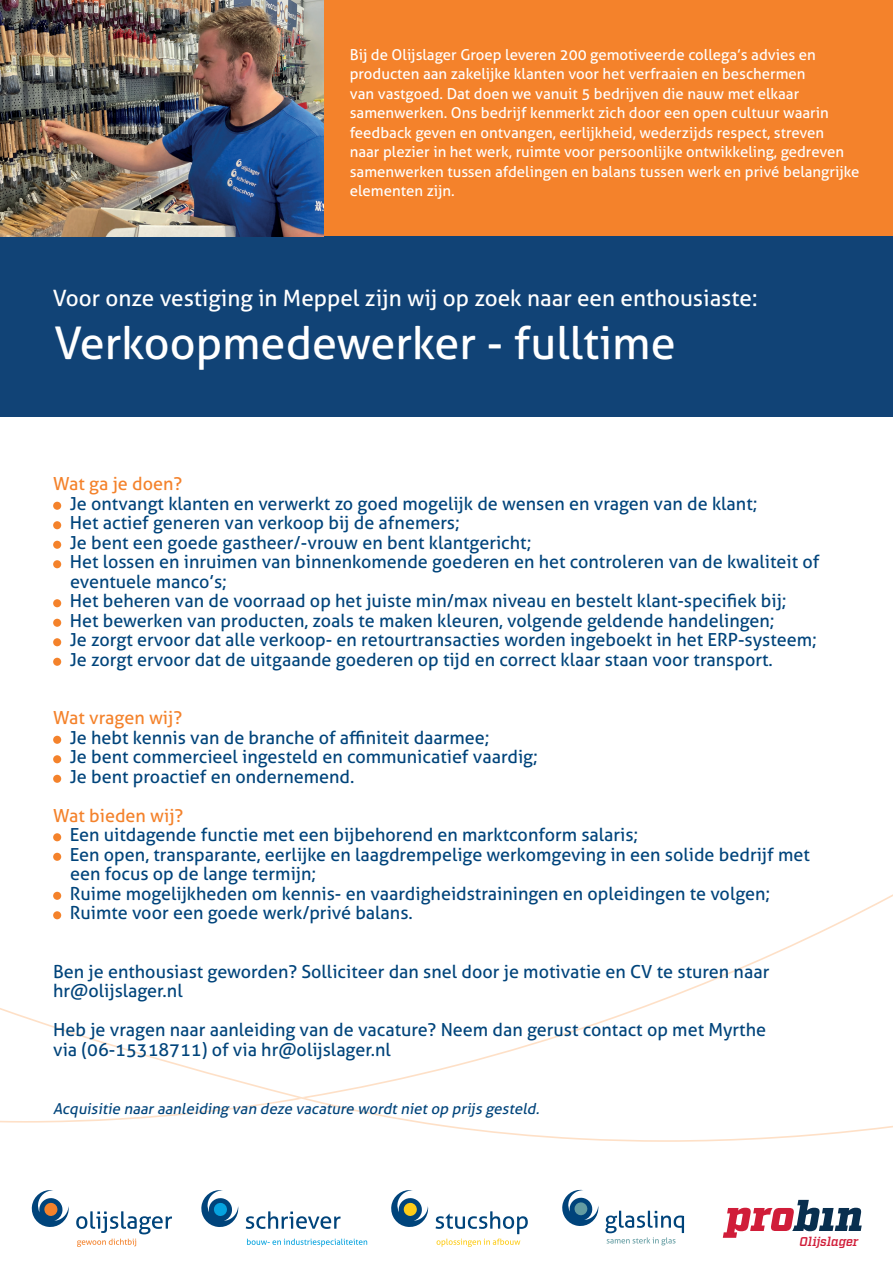
<style>
.page{position:relative;width:893px;height:1263px;background:#fff}
.page>*{position:absolute;margin:0;border:0;box-sizing:border-box;transform-origin:0 0}
.t1{font:45px "Aller";color:#fff}
.t2{font:22.5px "Aller";color:#fff}
.t3{font:18px/19.5px "Aller";color:#00447b}
.t4{font:18px "Aller";color:#f4822b}
.t5{font:15px/19.5px "Aller";color:#fff}
.t6{font:italic 15px "Aller";color:#00447b}
.t7{font:italic 600 12.75px "Factoria";letter-spacing:-.005em;color:#d01d39}
</style>
<div class="page">
<div style="left:1px;top:0;width:892px;height:236px;background:#f4822b"></div>
<div style="left:0;top:236px;width:893px;height:181px;background:#114376"></div>
<svg style="left:0;top:1008px;width:893px;height:134px"></svg>
<div style="left:53px;top:502px;width:8px;height:8px;background:#f4822b;border-radius:50%"></div>
<div style="left:53px;top:521px;width:8px;height:8px;background:#f4822b;border-radius:50%"></div>
<div style="left:53px;top:541px;width:8px;height:8px;background:#f4822b;border-radius:50%"></div>
<div style="left:53px;top:560px;width:8px;height:8px;background:#f4822b;border-radius:50%"></div>
<div style="left:53px;top:599px;width:8px;height:8px;background:#f4822b;border-radius:50%"></div>
<div style="left:53px;top:619px;width:8px;height:8px;background:#f4822b;border-radius:50%"></div>
<div style="left:53px;top:638px;width:8px;height:8px;background:#f4822b;border-radius:50%"></div>
<div style="left:53px;top:658px;width:8px;height:8px;background:#f4822b;border-radius:50%"></div>
<div style="left:53px;top:736px;width:8px;height:8px;background:#f4822b;border-radius:50%"></div>
<div style="left:53px;top:755px;width:8px;height:8px;background:#f4822b;border-radius:50%"></div>
<div style="left:53px;top:775px;width:8px;height:8px;background:#f4822b;border-radius:50%"></div>
<div style="left:53px;top:833px;width:8px;height:8px;background:#f4822b;border-radius:50%"></div>
<div style="left:53px;top:853px;width:8px;height:8px;background:#f4822b;border-radius:50%"></div>
<div style="left:53px;top:892px;width:8px;height:8px;background:#f4822b;border-radius:50%"></div>
<div style="left:53px;top:911px;width:8px;height:8px;background:#f4822b;border-radius:50%"></div>
<img style="left:0;top:0;width:323px;height:236px">
<svg style="left:391px;top:1190px;width:37px;height:37px"></svg>
<svg style="left:436px;top:1211px;width:92px;height:36px"></svg>
<svg style="left:201px;top:1190px;width:37px;height:37px"></svg>
<svg style="left:246px;top:1211px;width:95px;height:18px"></svg>
<svg style="left:247px;top:1239px;width:120px;height:8px"></svg>
<svg style="left:31px;top:1190px;width:38px;height:37px"></svg>
<svg style="left:76px;top:1211px;width:96px;height:36px"></svg>
<svg style="left:723px;top:1200px;width:139px;height:38px"></svg>
<svg style="left:562px;top:1189px;width:36px;height:37px"></svg>
<svg style="left:605px;top:1211px;width:79px;height:34px"></svg>
<p class="t5" style="left:350px;top:44px;width:511px">Bij de Olijslager Groep leveren 200 gemotiveerde collega’s advies en producten aan zakelijke klanten voor het verfraaien en beschermen<br>van vastgoed. Dat doen we vanuit 5 bedrijven die nauw met elkaar samenwerken. Ons bedrijf kenmerkt zich door een open cultuur waarin feedback geven en ontvangen, eerlijkheid, wederzijds respect, streven<br>naar plezier in het werk, ruimte voor persoonlijke ontwikkeling, gedreven samenwerken tussen afdelingen en balans tussen werk en privé belangrijke elementen zijn.</p>
<p class="t2" style="left:53px;top:285px;width:706px">Voor onze vestiging in Meppel zijn wij op zoek naar een enthousiaste:</p>
<h1 class="t1" style="left:54px;top:316px;width:623px">Verkoopmedewerker - fulltime</h1>
<p class="t4" style="left:53px;top:473px;width:131px">Wat ga je doen?</p>
<p class="t3" style="left:70px;top:494px;width:751px">Je ontvangt klanten en verwerkt zo goed mogelijk de wensen en vragen van de klant;<br>Het actief generen van verkoop bij de afnemers;<br>Je bent een goede gastheer/-vrouw en bent klantgericht;<br>Het lossen en inruimen van binnenkomende goederen en het controleren van de kwaliteit of eventuele manco’s;<br>Het beheren van de voorraad op het juiste min/max niveau en bestelt klant-specifiek bij; Het bewerken van producten, zoals te maken kleuren, volgende geldende handelingen;<br>Je zorgt ervoor dat alle verkoop- en retourtransacties worden ingeboekt in het ERP-systeem; Je zorgt ervoor dat de uitgaande goederen op tijd en correct klaar staan voor transport.</p>
<p class="t4" style="left:53px;top:707px;width:131px">Wat vragen wij?</p>
<p class="t3" style="left:70px;top:728px;width:470px">Je hebt kennis van de branche of affiniteit daarmee;<br>Je bent commercieel ingesteld en communicatief vaardig;<br>Je bent proactief en ondernemend.</p>
<p class="t4" style="left:53px;top:804px;width:132px">Wat bieden wij?</p>
<p class="t3" style="left:70px;top:825px;width:742px">Een uitdagende functie met een bijbehorend en marktconform salaris;<br>Een open, transparante, eerlijke en laagdrempelige werkomgeving in een solide bedrijf met een focus op de lange termijn;<br>Ruime mogelijkheden om kennis- en vaardigheidstrainingen en opleidingen te volgen; Ruimte voor een goede werk/privé balans.</p>
<p class="t3" style="left:53px;top:962px;width:718px">Ben je enthousiast geworden? Solliciteer dan snel door je motivatie en CV te sturen naar hr@olijslager.nl</p>
<p class="t3" style="left:53px;top:1020px;width:714px">Heb je vragen naar aanleiding van de vacature? Neem dan gerust contact op met Myrthe via (06-15318711) of via hr@olijslager.nl</p>
<p class="t6" style="left:53px;top:1100px;width:491px">Acquisitie naaraanleiding van deze vacature wordtnietop prijs gesteld.</p>
<p class="t7" style="left:800px;top:1234px;width:60px">Olijslager</p>
</div>
